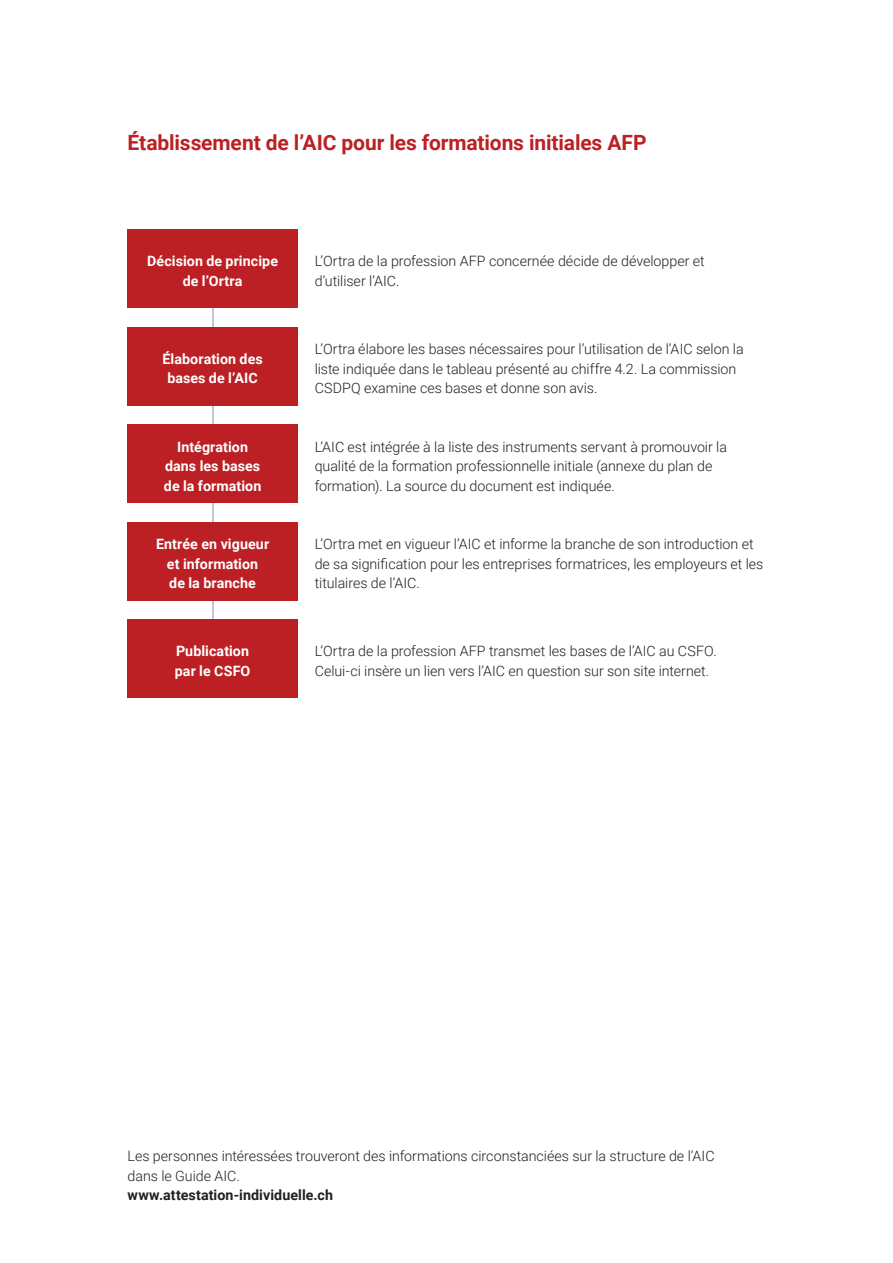
<style>
.page{position:relative;width:893px;height:1263px;background:#fff}
.page>*{position:absolute;margin:0;border:0;box-sizing:border-box;transform-origin:0 0}
.t1{font:700 21px "Roboto";letter-spacing:-.005em;color:#bc2024}
.t2{font:300 14.25px/19.5px "Roboto";color:#231f20}
.t3{font:700 14.25px/19.5px "Roboto";letter-spacing:.005em;color:#fff;text-align:center}
.t4{font:700 14.25px "Roboto";letter-spacing:.005em;color:#231f20}
</style>
<div class="page">
<hr style="left:213px;top:296px;width:1px;height:375px;background:#868fb8">
<div style="left:128px;top:230px;width:170px;height:78px;background:#bc2024"></div>
<div style="left:128px;top:327px;width:170px;height:78px;background:#bc2024"></div>
<div style="left:128px;top:425px;width:170px;height:78px;background:#bc2024"></div>
<div style="left:128px;top:522px;width:170px;height:78px;background:#bc2024"></div>
<div style="left:128px;top:620px;width:170px;height:78px;background:#bc2024"></div>
<h1 class="t1" style="left:128px;top:127px;width:520px">Établissement de l’AIC pour les formations initiales AFP</h1>
<p class="t3" style="left:147px;top:251px;width:132px">Décision de principe de l’Ortra</p>
<p class="t3" style="left:162px;top:348px;width:102px">Élaboration des bases de l’AIC</p>
<p class="t3" style="left:164px;top:436px;width:99px">Intégration dans les bases de la formation</p>
<p class="t3" style="left:156px;top:534px;width:115px">Entrée en vigueur et information<br>de la branche</p>
<p class="t3" style="left:175px;top:641px;width:77px;text-align:left">Publication par le CSFO</p>
<p class="t2" style="left:315px;top:251px;width:392px">L’Ortra de la profession AFP concernée décide de développer et d’utiliser l’AIC.</p>
<p class="t2" style="left:315px;top:339px;width:431px">L’Ortra élabore les bases nécessaires pour l’utilisation de l’AIC selon la liste indiquée dans le tableau présenté au chiffre 4.2. La commission<br>CSDPQ examine ces bases et donne son avis.</p>
<p class="t2" style="left:315px;top:436px;width:414px">L’AIC est intégrée à la liste des instruments servant à promouvoir la qualité de la formation professionnelle initiale (annexe du plan de formation). La source du document est indiquée.</p>
<p class="t2" style="left:315px;top:534px;width:450px">L’Ortra met en vigueur l’AIC et informe la branche de son introduction et de sa signification pour les entreprises formatrices, les employeurs et les titulaires de l’AIC.</p>
<p class="t2" style="left:315px;top:641px;width:404px">L’Ortra de la profession AFP transmet les bases de l’AIC au CSFO.<br>Celui-ci insère un lien vers l’AIC en question sur son site internet.</p>
<p class="t2" style="left:128px;top:1146px;width:589px">Les personnes intéressées trouveront des informations circonstanciées sur la structure de l’AIC dans le Guide AIC.</p>
<p class="t4" style="left:128px;top:1185px;width:207px">www.attestation-individuelle.ch</p>
</div>
